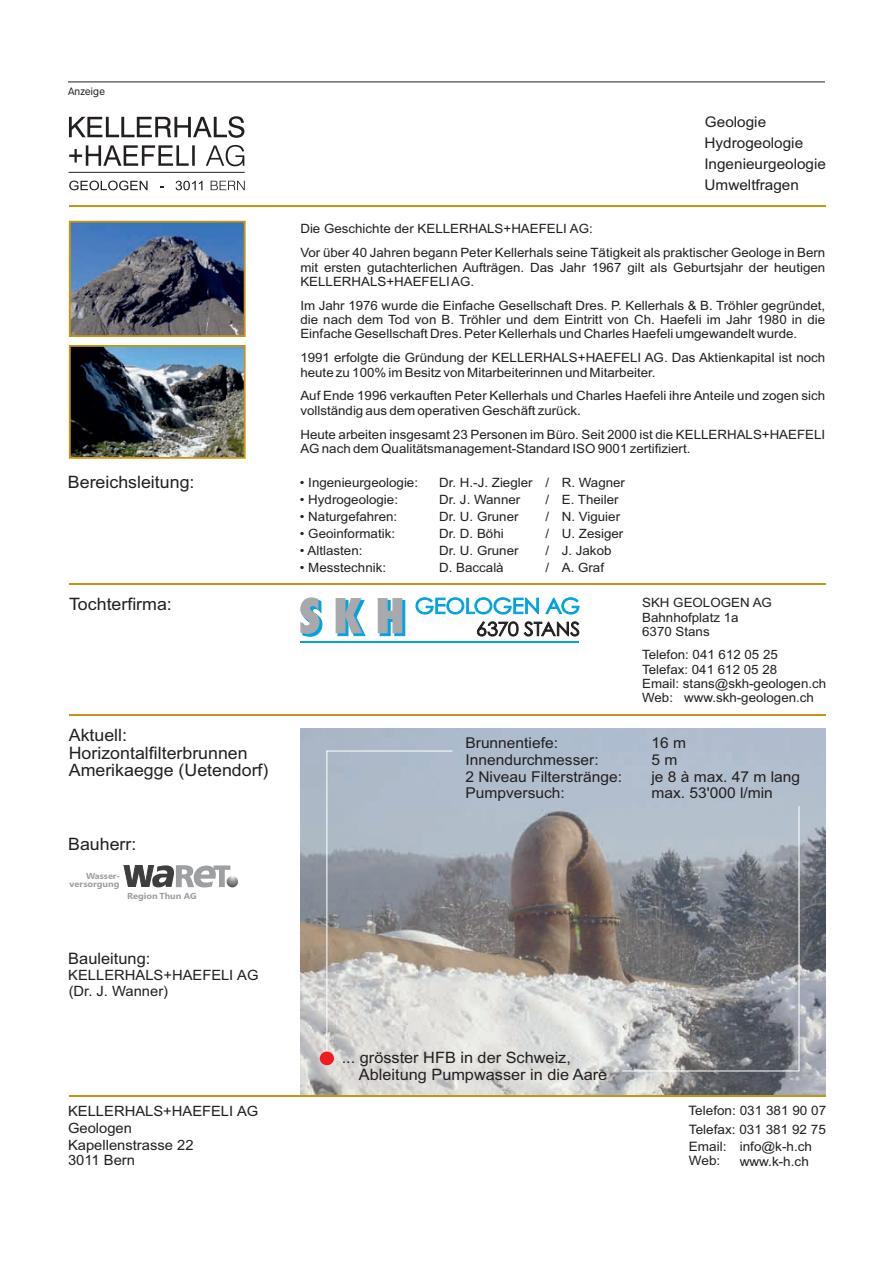
<style>
.page{position:relative;width:893px;height:1263px;background:#fff}
.page>*{position:absolute;margin:0;border:0;box-sizing:border-box;transform-origin:0 0}
.t1{font:17.1px/17.9px "Arial";color:#231f20;scale:1.04 1}
.t2{font:15.75px "Arial";color:#231f20;scale:1.04 1}
.t3{font:15.6px/17.5px "Arial";color:#231f20;scale:1.04 1}
.t4{font:15px/16.6px "Arial";color:#231f20;scale:1.04 1}
.t5{font:14.7px "Arial";color:#231f20;scale:1.04 1}
.t6{font:14.1px/16.5px "Arial";color:#231f20;scale:1.04 1}
.t7{font:13.05px/18.5px "Arial";color:#231f20;scale:1.04 1}
.t8{font:12.75px/17.1px "Arial";color:#231f20;scale:1.04 1}
.t9{font:300 10.5px "VAG Rounded Std";letter-spacing:.02em;color:#231f20}
.t10{font:700 8.7px/7.9px "Segoe UI";color:#9d9fa2;text-align:right;scale:1.06 1}
.t11{font:700 8.7px "Segoe UI";color:#9d9fa2;scale:1.07 1}
</style>
<div class="page">
<img style="left:300px;top:728px;width:525px;height:367px">
<svg style="left:206px;top:145px;width:38px;height:21px"></svg>
<svg style="left:69px;top:145px;width:126px;height:21px"></svg>
<svg style="left:69px;top:116px;width:175px;height:22px"></svg>
<hr style="left:69px;top:172px;width:176px;height:1px;background:#231f20">
<svg style="left:211px;top:181px;width:34px;height:9px"></svg>
<svg style="left:176px;top:181px;width:26px;height:9px"></svg>
<svg style="left:69px;top:181px;width:79px;height:9px"></svg>
<hr style="left:69px;top:205px;width:756px;height:2px;background:#c69512">
<img style="left:72px;top:224px;width:171px;height:110px">
<svg style="left:123px;top:865px;width:115px;height:23px"></svg>
<svg style="left:300px;top:597px;width:22px;height:40px"></svg>
<svg style="left:336px;top:598px;width:29px;height:38px"></svg>
<svg style="left:378px;top:598px;width:27px;height:38px"></svg>
<svg style="left:477px;top:621px;width:102px;height:15px"></svg>
<svg style="left:416px;top:597px;width:163px;height:17px"></svg>
<hr style="left:300px;top:641px;width:279px;height:2px;background:#00a2df">
<img style="left:72px;top:348px;width:171px;height:108px">
<svg style="left:326px;top:750px;width:128px;height:310px;background:#b2b5b9"></svg>
<svg style="left:621px;top:805px;width:179px;height:267px;background:#8b8f95"></svg>
<div style="left:320px;top:1051px;width:14px;height:14px;background:#ee1d23;border-radius:50%"></div>
<hr style="left:69px;top:583px;width:756px;height:2px;background:#c69512">
<hr style="left:69px;top:714px;width:756px;height:1px;background:#c69512">
<hr style="left:69px;top:1095px;width:756px;height:2px;background:#c69512">
<div style="left:69px;top:221px;width:177px;height:116px;border:2px solid #c69512"></div>
<div style="left:69px;top:345px;width:177px;height:114px;border:2px solid #c69512"></div>
<hr style="left:68px;top:82px;width:757px;height:1px;background:#231f20">
<p class="t9" style="left:68px;top:86px;width:38px">Anzeige</p>
<p class="t5" style="left:705px;top:117px;width:60px">Geologie</p>
<p class="t5" style="left:704px;top:137px;width:96px">Hydrogeologie</p>
<p class="t5" style="left:704px;top:158px;width:118px">Ingenieurgeologie</p>
<p class="t5" style="left:705px;top:180px;width:92px">Umweltfragen</p>
<p class="t8" style="left:300px;top:218px;width:506px;line-height:23.9px">Die Geschichte der KELLERHALS+HAEFELI AG:<br>Vor über 40 Jahren begann Peter Kellerhals seine Tätigkeit als praktischer Geologe in Bern</p>
<p class="t8" style="left:300px;top:261px;width:506px;line-height:14.2px">mit ersten gutachterlichen Aufträgen. Das Jahr 1967 gilt als Geburtsjahr der heutigen<br>KELLERHALS+HAEFELIAG.</p>
<p class="t8" style="left:300px;top:299px;width:506px;line-height:14.2px;text-align:justify">Im Jahr 1976 wurde die Einfache Gesellschaft Dres. P. Kellerhals &amp; B. Tröhler gegründet, die nach dem Tod von B. Tröhler und dem Eintritt von Ch. Haefeli im Jahr 1980 in die Einfache Gesellschaft Dres. Peter Kellerhals und Charles Haefeli umgewandelt wurde.</p>
<p class="t8" style="left:300px;top:352px;width:506px;line-height:14.2px">1991 erfolgte die Gründung der KELLERHALS+HAEFELI AG. Das Aktienkapital ist noch heute zu 100% im Besitz von Mitarbeiterinnen und Mitarbeiter.</p>
<p class="t8" style="left:300px;top:390px;width:506px;line-height:14.2px">Auf Ende 1996 verkauften Peter Kellerhals und Charles Haefeli ihre Anteile und zogen sich vollständig aus dem operativen Geschäft zurück.</p>
<p class="t8" style="left:300px;top:428px;width:506px;line-height:14.2px">Heute arbeiten insgesamt 23 Personen im Büro. Seit 2000 ist die KELLERHALS+HAEFELI<br>AG nach dem Qualitätsmanagement-Standard ISO 9001 zertifiziert.</p>
<h1 class="t1" style="left:68px;top:474px;width:123px">Bereichsleitung:</h1>
<p class="t8" style="left:300px;top:475px;width:115px">• Ingenieurgeologie:</p>
<p class="t8" style="left:439px;top:475px;width:91px">Dr. H.-J. Ziegler</p>
<p class="t8" style="left:300px;top:492px;width:96px">• Hydrogeologie:</p>
<p class="t8" style="left:300px;top:509px;width:95px">• Naturgefahren:</p>
<p class="t8" style="left:300px;top:526px;width:93px">• Geoinformatik:</p>
<p class="t8" style="left:300px;top:543px;width:62px">• Altlasten:</p>
<p class="t8" style="left:300px;top:560px;width:84px">• Messtechnik:</p>
<p class="t8" style="left:439px;top:492px;width:79px">Dr. J. Wanner<br>Dr. U. Gruner<br>Dr. D. Böhi<br>Dr. U. Gruner<br>D. Baccalà</p>
<h1 class="t1" style="left:69px;top:596px;width:100px">Tochterfirma:</h1>
<p class="t8" style="left:545px;top:475px;width:5px;text-align:justify">/ / / / / /</p>
<p class="t8" style="left:562px;top:475px;width:62px">R. Wagner<br>E. Theiler<br>N. Viguier<br>U. Zesiger<br>J. Jakob<br>A. Graf</p>
<p class="t8" style="left:642px;top:597px;width:126px;line-height:14.2px">SKH GEOLOGEN AG<br>Bahnhofplatz 1a<br>6370 Stans</p>
<p class="t8" style="left:642px;top:649px;width:179px;line-height:14.2px">Telefon: 041 612 05 25<br>Telefax: 041 612 05 28<br>Email: stans@skh-geologen.ch<br>Web: www.skh-geologen.ch</p>
<h1 class="t1" style="left:69px;top:727px;width:194px">Aktuell:<br>Horizontalfilterbrunnen<br>Amerikaegge (Uetendorf)</h1>
<h1 class="t1" style="left:68px;top:836px;width:67px">Bauherr:</h1>
<p class="t10" style="left:70px;top:873px;width:49px">Wasser&shy;versorgung</p>
<p class="t11" style="left:127px;top:893px;width:67px">Region Thun AG</p>
<p class="t2" style="left:68px;top:952px;width:81px">Bauleitung:</p>
<p class="t6" style="left:68px;top:968px;width:185px;line-height:15.9px">KELLERHALS+HAEFELI AG (Dr. J. Wanner)</p>
<p class="t4" style="left:465px;top:736px;width:152px">Brunnentiefe:<br>Innendurchmesser:<br>2 Niveau Filterstränge:<br>Pumpversuch:</p>
<p class="t4" style="left:651px;top:736px;width:145px">16 m<br>5 m<br>je 8 à max. 47 m lang max. 53'000 l/min</p>
<p class="t3" style="left:359px;top:1050px;width:240px;text-indent:-17px">... grösster HFB in der Schweiz,<br>Ableitung Pumpwasser in die Aare</p>
<p class="t6" style="left:68px;top:1104px;width:185px">KELLERHALS+HAEFELI AG<br>Geologen<br>Kapellenstrasse 22<br>3011 Bern</p>
<p class="t7" style="left:688px;top:1102px;width:134px">Telefon: 031 381 90 07<br>Telefax: 031 381 92 75</p>
<p class="t7" style="left:689px;top:1138px;width:120px">Email: info@k-h.ch</p>
<p class="t7" style="left:689px;top:1153px;width:32px">Web:</p>
<p class="t7" style="left:740px;top:1153px;width:68px">www.k-h.ch</p>
</div>
